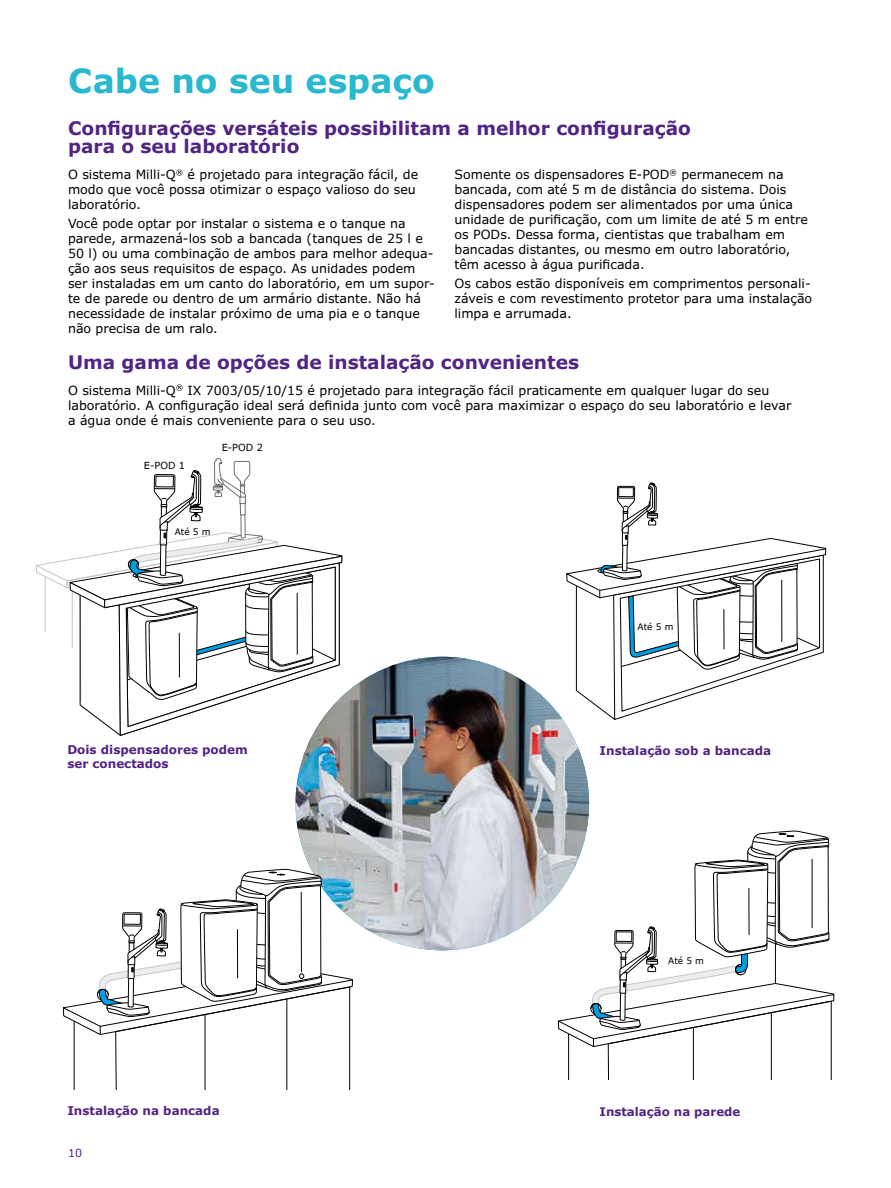
<style>
.page{position:relative;width:891px;height:1188px;background:#fff}
.page>*{position:absolute;margin:0;border:0;box-sizing:border-box;transform-origin:0 0}
.t1{font:700 33.15px "Verdana Pro";color:#29b8ce}
.t2{font:700 18.6px/18.6px "Verdana Pro";color:#522583}
.t3{font:12.6px/15px "Verdana Pro";color:#000}
.t4{font:700 12px/13.2px "Verdana Pro";color:#522583}
.t5{font:700 11.85px "Verdana Pro";color:#522583}
.t6{font:11.1px "Verdana Pro";color:#522583}
.t7{font:9.75px "Verdana Pro";color:#000}
.t8{font:9px "Verdana Pro";color:#000}
</style>
<div class="page">
<img style="left:296px;top:657px;width:293px;height:293px;border-radius:147px">
<svg style="left:35px;top:458px;width:307px;height:278px"></svg>
<svg style="left:557px;top:829px;width:277px;height:251px"></svg>
<hr style="left:749px;top:888px;width:1px;height:47px;background:#000">
<svg style="left:64px;top:867px;width:289px;height:223px"></svg>
<hr style="left:237px;top:930px;width:1px;height:48px;background:#000">
<hr style="left:301px;top:892px;width:1px;height:80px;background:#000">
<svg style="left:566px;top:482px;width:260px;height:238px"></svg>
<h1 class="t1" style="left:68px;top:60px;width:368px">Cabe no seu espaço</h1>
<h2 class="t2" style="left:68px;top:119px;width:624px">Configurações versáteis possibilitam a melhor configuração para o seu laboratório</h2>
<p class="t3" style="left:68px;top:167px;width:352px">O sistema Milli-Q<sup>®</sup> é projetado para integração fácil, de modo que você possa otimizar o espaço valioso do seu laboratório.</p>
<p class="t3" style="left:68px;top:216px;width:368px">Você pode optar por instalar o sistema e o tanque na parede, armazená-los sob a bancada (tanques de 25 l e 50 l) ou uma combinação de ambos para melhor adequa&shy;ção aos seus requisitos de espaço. As unidades podem ser instaladas em um canto do laboratório, em um supor&shy;te de parede ou dentro de um armário distante. Não há necessidade de instalar próximo de uma pia e o tanque não precisa de um ralo.</p>
<p class="t3" style="left:454px;top:167px;width:355px">Somente os dispensadores E-POD<sup>®</sup> permanecem na bancada, com até 5 m de distância do sistema. Dois dispensadores podem ser alimentados por uma única unidade de purificação, com um limite de até 5 m entre os PODs. Dessa forma, cientistas que trabalham em bancadas distantes, ou mesmo em outro laboratório, têm acesso à água purificada.</p>
<p class="t3" style="left:454px;top:276px;width:359px;text-align:justify">Os cabos estão disponíveis em comprimentos personali&shy;záveis e com revestimento protetor para uma instalação limpa e arrumada.</p>
<h2 class="t2" style="left:68px;top:353px;width:513px">Uma gama de opções de instalação convenientes</h2>
<p class="t3" style="left:68px;top:383px;width:725px">O sistema Milli-Q<sup>®</sup> IX 7003/05/10/15 é projetado para integração fácil praticamente em qualquer lugar do seu laboratório. A configuração ideal será definida junto com você para maximizar o espaço do seu laboratório e levar a água onde é mais conveniente para o seu uso.</p>
<p class="t7" style="left:144px;top:459px;width:43px">E-POD 1</p>
<p class="t7" style="left:222px;top:441px;width:43px">E-POD 2</p>
<p class="t8" style="left:175px;top:526px;width:37px">Até 5 m</p>
<p class="t4" style="left:67px;top:743px;width:182px">Dois dispensadores podem ser conectados</p>
<p class="t4" style="left:67px;top:1104px;width:154px">Instalação na bancada</p>
<p class="t6" style="left:68px;top:1146px;width:16px">10</p>
<p class="t8" style="left:638px;top:621px;width:37px">Até 5 m</p>
<p class="t4" style="left:600px;top:745px;width:173px">Instalação sob a bancada</p>
<p class="t8" style="left:668px;top:955px;width:37px">Até 5 m</p>
<p class="t5" style="left:600px;top:1104px;width:142px">Instalação na parede</p>
</div>
